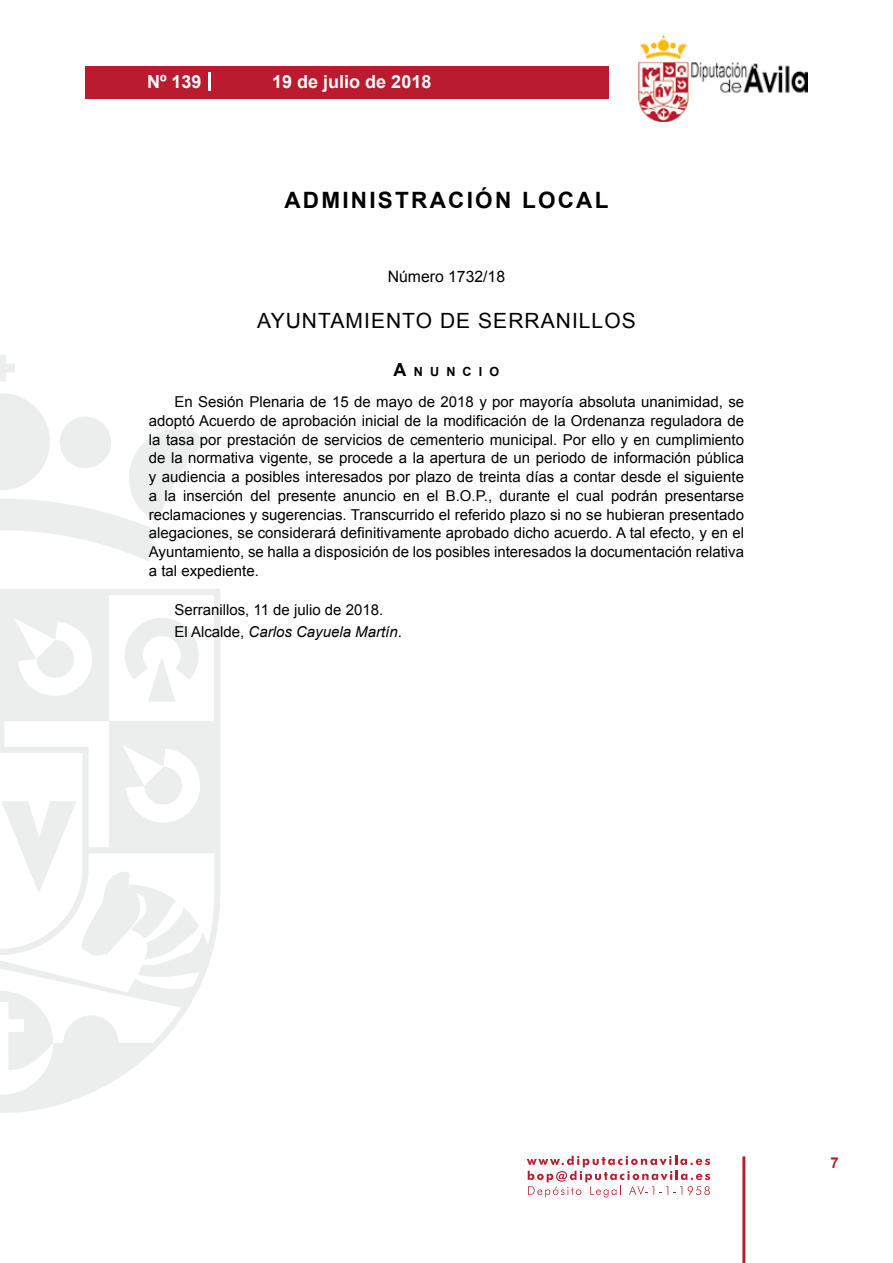
<style>
.page{position:relative;width:893px;height:1263px;background:#fff}
.page>*{position:absolute;margin:0;border:0;box-sizing:border-box;transform-origin:0 0}
.t1{font:700 22.5px "Arial";letter-spacing:.1em;color:#000}
.t2{font:21px "Arial";letter-spacing:.05em;color:#000}
.t3{font:700 18px "Arial";color:#fff}
.t4{font:15.75px "Arial";color:#000}
.t5{font:15px/18.8px "Arial";color:#000;text-align:justify}
.t6{font:700 15px "Arial";color:#ba1b2f}
.t7{font:700 12.6px "Arial";letter-spacing:.57em;color:#000}
.s1{font-size:18px}
.s2{font-style:italic}
</style>
<div class="page">
<svg style="left:527px;top:1156px;width:183px;height:41px"></svg>
<div style="left:85px;top:66px;width:523px;height:33px;background:#ba1b2f"></div>
<img style="left:638px;top:36px;width:170px;height:86px">
<hr style="left:742px;top:1156px;width:3px;height:107px;background:#ba1b2f">
<svg style="left:208px;top:72px;width:2px;height:18px"></svg>
<svg style="left:0;top:355px;width:15px;height:27px"></svg>
<svg style="left:0;top:393px;width:206px;height:168px"></svg>
<svg style="left:0;top:589px;width:220px;height:524px"></svg>
<svg style="left:36px;top:640px;width:40px;height:40px"></svg>
<svg style="left:125px;top:618px;width:74px;height:83px"></svg>
<svg style="left:0;top:991px;width:53px;height:79px"></svg>
<svg style="left:1px;top:767px;width:198px;height:192px"></svg>
<p class="t3" style="left:147px;top:69px;width:56px">Nº 139</p>
<p class="t3" style="left:272px;top:69px;width:161px">19 de julio de 2018</p>
<h1 class="t1" style="left:284px;top:185px;width:325px">ADMINISTRACIÓN LOCAL</h1>
<p class="t4" style="left:388px;top:266px;width:119px">Número 1732/18</p>
<h2 class="t2" style="left:257px;top:307px;width:380px">AYUNTAMIENTO DE SERRANILLOS</h2>
<p class="t7" style="left:394px;top:363px;width:107px"><span class="s1">A</span>NUNCIO</p>
<p class="t5" style="left:149px;top:392px;width:597px;text-indent:26px">En Sesión Plenaria de 15 de mayo de 2018 y por mayoría absoluta unanimidad, se adoptó Acuerdo de aprobación inicial de la modificación de la Ordenanza reguladora de la tasa por prestación de servicios de cementerio municipal. Por ello y en cumplimiento de la normativa vigente, se procede a la apertura de un periodo de información pública y audiencia a posibles interesados por plazo de treinta días a contar desde el siguiente a la inserción del presente anuncio en el B.O.P., durante el cual podrán presentarse reclamaciones y sugerencias. Transcurrido el referido plazo si no se hubieran presentado alegaciones, se considerará definitivamente aprobado dicho acuerdo. A tal efecto, y en el Ayuntamiento, se halla a disposición de los posibles interesados la documentación relativa a tal expediente.</p>
<p class="t5" style="left:174px;top:599px;width:229px;line-height:22.2px">Serranillos, 11 de julio de 2018.<br>El Alcalde, <span class="s2">Carlos Cayuela Martín</span>.</p>
<p class="t6" style="left:831px;top:1153px;width:10px">7</p>
</div>
